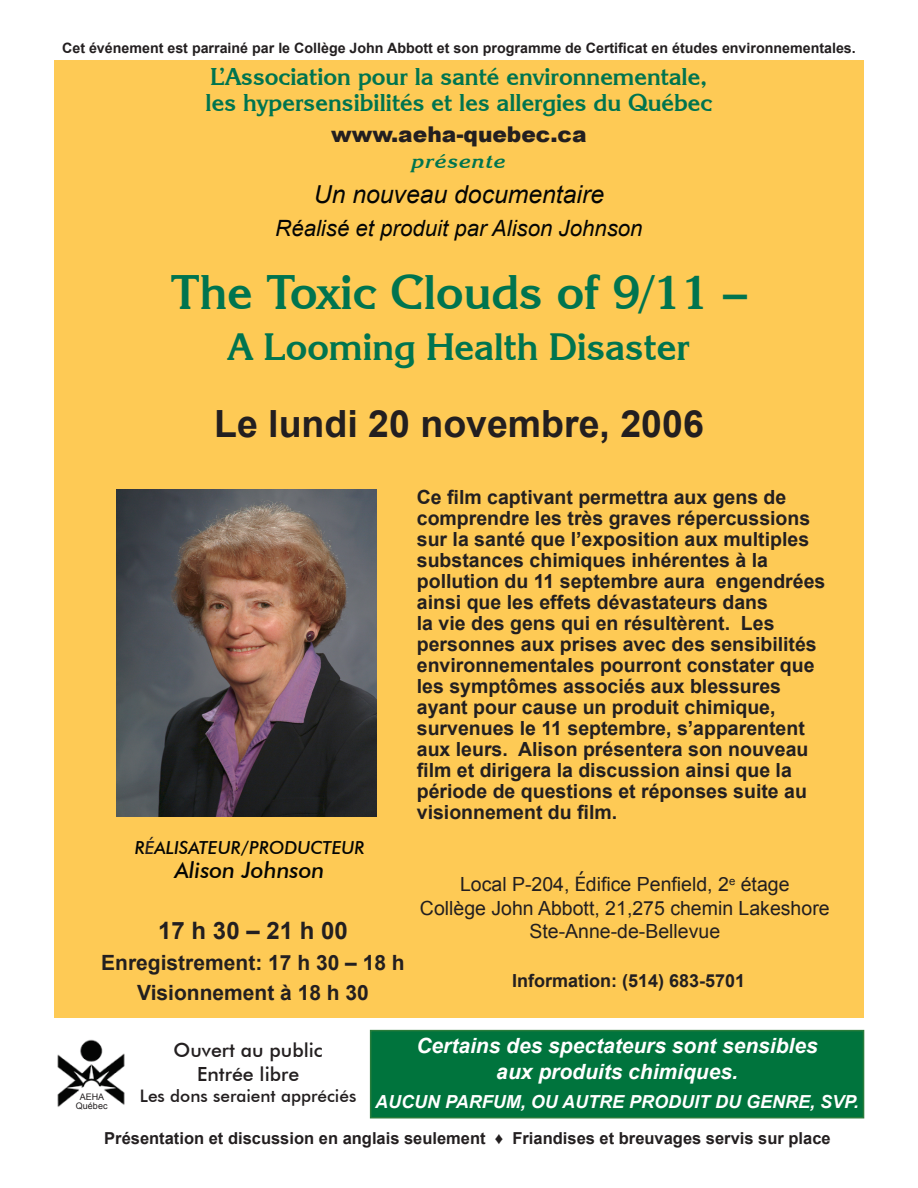
<style>
.page{position:relative;width:918px;height:1188px;background:#fff}
.page>*{position:absolute;margin:0;border:0;box-sizing:border-box;transform-origin:0 0}
.t1{font:700 48.3px "Korinna IT Cby BT";color:#00744f}
.t2{font:700 37.95px "Korinna IT Cby BT";color:#00744f}
.t3{font:700 37.5px "Arial";color:#231f20}
.t4{font:italic 24.75px "Arial";color:#040504}
.t5{font:700 24.15px "Korinna IT Cby BT";color:#00744f}
.t6{font:700 24px "Arial";color:#231f20}
.t7{font:italic 500 22.5px "Futura BT";color:#040504}
.t8{font:italic 22.35px "Arial";color:#040504}
.t9{font:900 21.75px "Arial";color:#231f20}
.t10{font:italic 700 21px "Arial";color:#fff}
.t11{font:700 21px "Arial";color:#231f20}
.Default{font:700 19.5px/21px "Arial";color:#231f20}
.t12{font:19.5px "Arial";color:#231f20}
.Plain_Text{font:500 19.5px "Futura BT";color:#231f20}
.t13{font:italic 700 19.5px "Korinna IT Cby BT";letter-spacing:.05em;color:#00744f;scale:1.12 1}
.t14{font:italic 700 18px "Arial";color:#fff}
.t15{font:700 18px "Arial";color:#231f20}
.t16{font:italic 500 18px "Futura BT";color:#040504}
.t17{font:500 17.25px "Futura BT";color:#231f20}
.t18{font:700 16.5px "Arial";color:#231f20}
.t19{font:700 14.25px "Arial";color:#231f20}
.t20{font:9px "Arial";color:#231f20}
.s1{color:#231f20}
.s2{font-family:"Tahoma"}
</style>
<div class="page">
<div style="left:54px;top:60px;width:810px;height:958px;background:#feca55"></div>
<div style="left:371px;top:1031px;width:493px;height:87px;background:#00743d"></div>
<div style="left:370px;top:1030px;width:494px;height:88px;border:2px solid #2a7c3b"></div>
<img style="left:117px;top:490px;width:260px;height:327px">
<img style="left:57px;top:1039px;width:68px;height:68px">
<p class="t19" style="left:62px;top:38px;width:795px">Cet événement est parrainé par le Collège John Abbott et son programme de Certificat en études environnementales.</p>
<p class="t5" style="left:211px;top:62px;width:498px">L’Association pour la santé environnementale,</p>
<p class="t5" style="left:206px;top:88px;width:508px">les hypersensibilités et les allergies du Québec</p>
<p class="t9" style="left:331px;top:119px;width:257px">www.aeha-quebec.ca</p>
<p class="t13" style="left:412px;top:149px;width:85px">présente</p>
<p class="t4" style="left:314px;top:178px;width:292px">Un nouveau documentaire</p>
<p class="t8" style="left:275px;top:214px;width:369px">Réalisé et produit par Alison Johnson</p>
<p class="t1" style="left:171px;top:263px;width:577px">The Toxic Clouds of 9/11 –</p>
<p class="t2" style="left:228px;top:324px;width:463px">A Looming Health Disaster</p>
<p class="t3" style="left:214px;top:400px;width:491px">Le lundi 20 novembre, 2006</p>
<p class="t16" style="left:135px;top:837px;width:231px">R<span class="s1">É</span>ALISATEUR/PRODUCTEUR</p>
<p class="t7" style="left:175px;top:857px;width:151px">Alison Johnson</p>
<p class="t6" style="left:158px;top:915px;width:191px">17 h 30 – 21 h 00</p>
<p class="t11" style="left:101px;top:948px;width:305px">Enregistrement: 17 h 30 – 18 h</p>
<p class="t11" style="left:137px;top:979px;width:233px">Visionnement à 18 h 30</p>
<p class="Default" style="left:417px;top:487px;width:410px">Ce film captivant permettra aux gens de comprendre les très graves répercussions sur la santé que l’exposition aux multiples substances chimiques inhérentes à la pollution du 11 septembre aura engendrées ainsi que les effets dévastateurs dans<br>la vie des gens qui en résultèrent. Les personnes aux prises avec des sensibilités environnementales pourront constater que les symptômes associés aux blessures ayant pour cause un produit chimique, survenues le 11 septembre, s’apparentent aux leurs. Alison présentera son nouveau film et dirigera la discussion ainsi que la période de questions et réponses suite au visionnement du film.</p>
<p class="t12" style="left:460px;top:872px;width:331px">Local P-204, <span class="s2">É</span>difice Penfield, 2<sup>e</sup> étage</p>
<p class="t12" style="left:420px;top:895px;width:411px">Collège John Abbott, 21,275 chemin Lakeshore</p>
<p class="t12" style="left:529px;top:918px;width:192px">Ste-Anne-de-Bellevue</p>
<p class="t15" style="left:512px;top:968px;width:235px">Information: (514) 683-5701</p>
<p class="t20" style="left:80px;top:1091px;width:26px">AEHA</p>
<p class="t20" style="left:76px;top:1100px;width:33px">Québec</p>
<p class="Plain_Text" style="left:174px;top:1039px;width:151px">Ouvert au public</p>
<p class="Plain_Text" style="left:197px;top:1062px;width:104px">Entrée libre</p>
<p class="t17" style="left:140px;top:1085px;width:218px">Les dons seraient appréciés</p>
<p class="t10" style="left:416px;top:1032px;width:403px">Certains des spectateurs sont sensibles</p>
<p class="t10" style="left:496px;top:1058px;width:243px">aux produits chimiques.</p>
<p class="t14" style="left:375px;top:1090px;width:485px">AUCUN PARFUM, OU AUTRE PRODUIT DU GENRE, SVP.</p>
<p class="t18" style="left:104px;top:1127px;width:728px">Présentation et discussion en anglais seulement ♦ Friandises et breuvages servis sur place</p>
</div>
